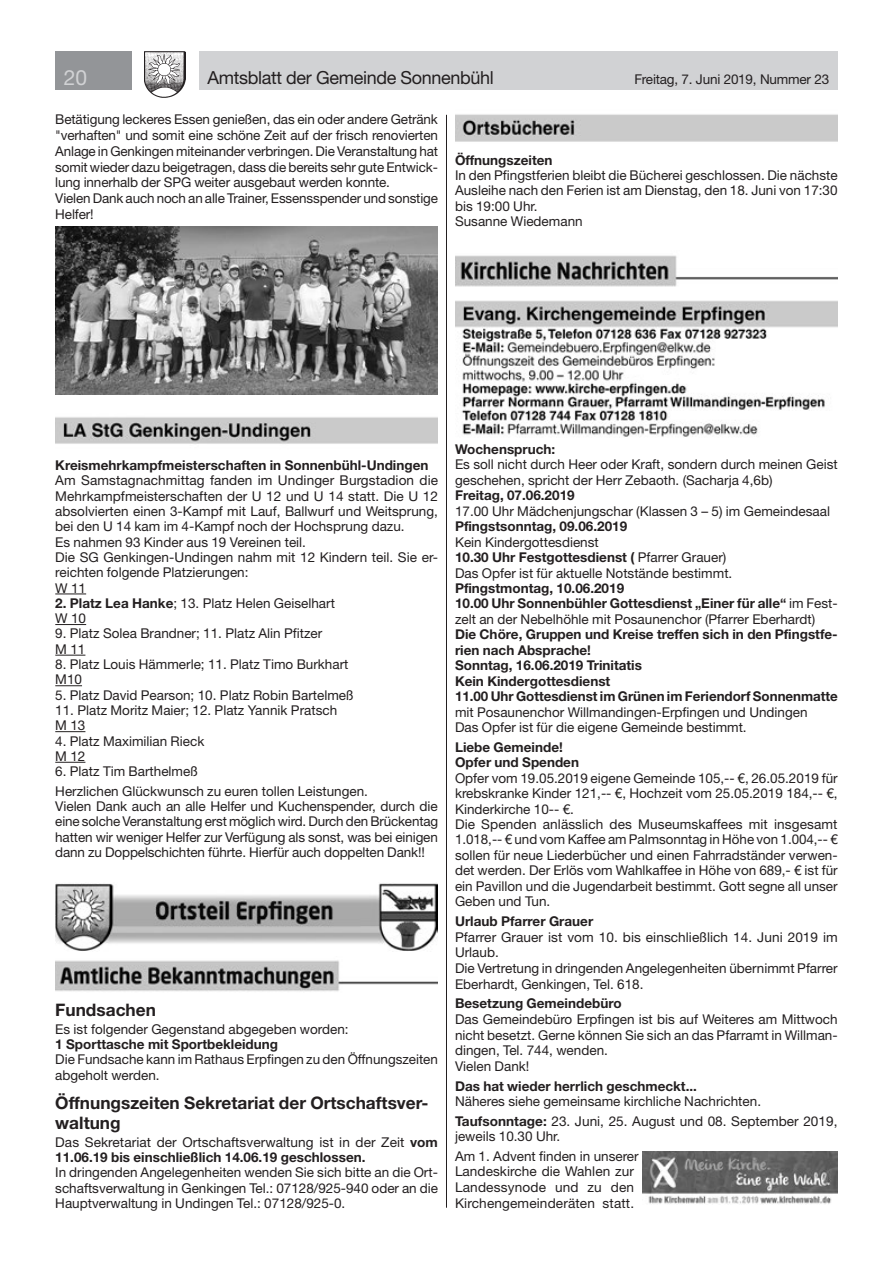
<style>
.page{position:relative;width:893px;height:1263px;background:#fff}
.page>*{position:absolute;margin:0;border:0;box-sizing:border-box;transform-origin:0 0}
.t1{font:21px "Helvetica Neue LT Std";color:#d1d2d4}
.t2{font:18px "Helvetica Neue LT Std";letter-spacing:-.02em;color:#231f20}
.t3{font:700 17.25px/20.1px "Helvetica Neue LT Std";color:#231f20}
.t4{font:13.5px/15.3px "Helvetica Neue LT Std";color:#231f20}
.t5{font:700 13.5px/15.5px "Helvetica Neue LT Std";color:#231f20}
.s1{font-weight:700}
.s2{font-weight:400}
</style>
<div class="page">
<div style="left:199px;top:51px;width:639px;height:38px;background:#d1d2d4"></div>
<div style="left:55px;top:51px;width:77px;height:38px;background:#939598"></div>
<img style="left:145px;top:51px;width:41px;height:47px">
<hr style="left:55px;top:594px;width:31px;height:1px;background:#231f20">
<hr style="left:55px;top:624px;width:31px;height:1px;background:#231f20">
<hr style="left:55px;top:655px;width:30px;height:1px;background:#231f20">
<svg style="left:55px;top:685px;width:27px;height:1px"></svg>
<hr style="left:55px;top:731px;width:30px;height:1px;background:#231f20">
<hr style="left:55px;top:762px;width:30px;height:1px;background:#231f20">
<img style="left:55px;top:226px;width:383px;height:168px">
<img style="left:55px;top:417px;width:383px;height:27px">
<img style="left:55px;top:883px;width:383px;height:68px">
<img style="left:55px;top:960px;width:383px;height:32px">
<img style="left:455px;top:114px;width:383px;height:28px">
<img style="left:455px;top:255px;width:383px;height:32px">
<img style="left:455px;top:300px;width:383px;height:137px">
<img style="left:642px;top:1151px;width:196px;height:53px">
<hr style="left:446px;top:115px;width:1px;height:1093px;background:#231f20">
<h1 class="t1" style="left:64px;top:65px;width:25px">20</h1>
<h2 class="t2" style="left:207px;top:67px;width:288px">Amtsblatt der Gemeinde Sonnenbühl</h2>
<p class="t4" style="left:634px;top:71px;width:196px">Freitag, 7. Juni 2019, Nummer 23</p>
<p class="t4" style="left:55px;top:112px;width:384px;line-height:15.8px">Betätigung leckeres Essen genießen, das ein oder andere Getränk "verhaften" und somit eine schöne Zeit auf der frisch renovierten Anlage in Genkingen miteinander verbringen. Die Veranstaltung hat somit wieder dazu beigetragen, dass die bereits sehr gute Entwick&shy;lung innerhalb der SPG weiter ausgebaut werden konnte.<br>Vielen Dank auch noch an alle Trainer, Essensspender und sonstige Helfer!</p>
<p class="t5" style="left:455px;top:152px;width:99px">Öffnungszeiten</p>
<p class="t4" style="left:455px;top:167px;width:384px">In den Pfingstferien bleibt die Bücherei geschlossen. Die nächste Ausleihe nach den Ferien ist am Dienstag, den 18. Juni von 17:30 bis 19:00 Uhr.<br>Susanne Wiedemann</p>
<p class="t5" style="left:55px;top:457px;width:375px">Kreismehrkampfmeisterschaften in Sonnenbühl-Undingen</p>
<p class="t4" style="left:55px;top:473px;width:384px">Am Samstagnachmittag fanden im Undinger Burgstadion die Mehrkampfmeisterschaften der U 12 und U 14 statt. Die U 12 absolvierten einen 3-Kampf mit Lauf, Ballwurf und Weitsprung, bei den U 14 kam im 4-Kampf noch der Hochsprung dazu.<br>Es nahmen 93 Kinder aus 19 Vereinen teil.<br>Die SG Genkingen-Undingen nahm mit 12 Kindern teil. Sie er&shy;reichten folgende Platzierungen:<br>W 11</p>
<p class="t4" style="left:55px;top:595px;width:281px"><span class="s1">2. Platz Lea Hanke</span>; 13. Platz Helen Geiselhart<br>W 10</p>
<p class="t4" style="left:55px;top:626px;width:269px">9. Platz Solea Brandner; 11. Platz Alin Pfitzer<br>M 11</p>
<p class="t4" style="left:55px;top:656px;width:295px">8. Platz Louis Hämmerle; 11. Platz Timo Burkhart<br>M10</p>
<p class="t4" style="left:55px;top:687px;width:300px">5. Platz David Pearson; 10. Platz Robin Bartelmeß</p>
<p class="t4" style="left:55px;top:702px;width:283px">11. Platz Moritz Maier; 12. Platz Yannik Pratsch<br>M 13</p>
<p class="t4" style="left:55px;top:733px;width:151px">4. Platz Maximilian Rieck<br>M 12</p>
<p class="t4" style="left:55px;top:761px;width:314px;line-height:19.5px">6. Platz Tim Barthelmeß<br>Herzlichen Glückwunsch zu euren tollen Leistungen.</p>
<p class="t4" style="left:55px;top:798px;width:384px;text-align:justify">Vielen Dank auch an alle Helfer und Kuchenspender, durch die eine solche Veranstaltung erst möglich wird. Durch den Brückentag hatten wir weniger Helfer zur Verfügung als sonst, was bei einigen dann zu Doppelschichten führte. Hierfür auch doppelten Dank!!</p>
<p class="t3" style="left:55px;top:1000px;width:102px">Fundsachen</p>
<p class="t4" style="left:55px;top:1021px;width:295px">Es ist folgender Gegenstand abgegeben worden:</p>
<p class="t5" style="left:55px;top:1036px;width:224px">1 Sporttasche mit Sportbekleidung</p>
<p class="t4" style="left:55px;top:1052px;width:384px">Die Fundsache kann im Rathaus Erpfingen zu den Öffnungszeiten abgeholt werden.</p>
<p class="t3" style="left:55px;top:1093px;width:375px">Öffnungszeiten Sekretariat der Ortschaftsver&shy;waltung</p>
<p class="t4" style="left:55px;top:1134px;width:384px">Das Sekretariat der Ortschaftsverwaltung ist in der Zeit <span class="s1">vom<br>11.06.19 bis einschließlich 14.06.19 geschlossen.</span></p>
<p class="t4" style="left:55px;top:1165px;width:384px;text-align:justify">In dringenden Angelegenheiten wenden Sie sich bitte an die Ort&shy;schaftsverwaltung in Genkingen Tel.: 07128/925-940 oder an die Hauptverwaltung in Undingen Tel.: 07128/925-0.</p>
<p class="t5" style="left:455px;top:441px;width:102px">Wochenspruch:</p>
<p class="t4" style="left:455px;top:457px;width:384px">Es soll nicht durch Heer oder Kraft, sondern durch meinen Geist geschehen, spricht der Herr Zebaoth. (Sacharja 4,6b)</p>
<p class="t5" style="left:455px;top:487px;width:121px">Freitag, 07.06.2019</p>
<p class="t4" style="left:455px;top:503px;width:377px">17.00 Uhr Mädchenjungschar (Klassen 3 – 5) im Gemeindesaal</p>
<p class="t5" style="left:455px;top:518px;width:174px">Pfingstsonntag, 09.06.2019</p>
<p class="t4" style="left:455px;top:534px;width:279px">Kein Kindergottesdienst<br><span class="s1">10.30 Uhr Festgottesdienst (</span> Pfarrer Grauer)<br>Das Opfer ist für aktuelle Notstände bestimmt.</p>
<p class="t5" style="left:455px;top:580px;width:384px">Pfingstmontag, 10.06.2019<br>10.00 Uhr Sonnenbühler Gottesdienst „Einer für alle“ <span class="s2">im Fest&shy;zelt an der Nebelhöhle mit Posaunenchor (Pfarrer Eberhardt)</span></p>
<p class="t5" style="left:455px;top:626px;width:384px">Die Chöre, Gruppen und Kreise treffen sich in den Pfingstfe&shy;rien nach Absprache!<br>Sonntag, 16.06.2019 Trinitatis<br>Kein Kindergottesdienst<br>11.00 Uhr Gottesdienst im Grünen im Feriendorf Sonnenmatte</p>
<p class="t4" style="left:455px;top:704px;width:354px">mit Posaunenchor Willmandingen-Erpfingen und Undingen<br>Das Opfer ist für die eigene Gemeinde bestimmt.</p>
<p class="t5" style="left:455px;top:739px;width:126px">Liebe Gemeinde!<br>Opfer und Spenden</p>
<p class="t4" style="left:455px;top:770px;width:384px">Opfer vom 19.05.2019 eigene Gemeinde 105,-- €, 26.05.2019 für krebskranke Kinder 121,-- €, Hochzeit vom 25.05.2019 184,-- €, Kinderkirche 10-- €.<br>Die Spenden anlässlich des Museumskaffees mit insgesamt 1.018,-- € und vom Kaffee am Palmsonntag in Höhe von 1.004,-- € sollen für neue Liederbücher und einen Fahrradständer verwen&shy;det werden. Der Erlös vom Wahlkaffee in Höhe von 689,- € ist für ein Pavillon und die Jugendarbeit bestimmt. Gott segne all unser Geben und Tun.</p>
<p class="t5" style="left:455px;top:913px;width:140px">Urlaub Pfarrer Grauer</p>
<p class="t4" style="left:455px;top:929px;width:384px">Pfarrer Grauer ist vom 10. bis einschließlich 14. Juni 2019 im Urlaub.<br>Die Vertretung in dringenden Angelegenheiten übernimmt Pfarrer Eberhardt, Genkingen, Tel. 618.</p>
<p class="t5" style="left:455px;top:995px;width:168px">Besetzung Gemeindebüro</p>
<p class="t4" style="left:455px;top:1011px;width:384px">Das Gemeindebüro Erpfingen ist bis auf Weiteres am Mittwoch nicht besetzt. Gerne können Sie sich an das Pfarramt in Willman&shy;dingen, Tel. 744, wenden.<br>Vielen Dank!</p>
<p class="t5" style="left:455px;top:1078px;width:243px">Das hat wieder herrlich geschmeckt...</p>
<p class="t4" style="left:455px;top:1091px;width:384px;line-height:19.6px">Näheres siehe gemeinsame kirchliche Nachrichten.<br><span class="s1">Taufsonntage:</span> 23. Juni, 25. August und 08. September 2019,</p>
<p class="t4" style="left:455px;top:1126px;width:185px;line-height:19.6px">jeweils 10.30 Uhr.<br>Am 1. Advent finden in unserer</p>
<p class="t4" style="left:455px;top:1163px;width:181px;text-align:justify">Landeskirche die Wahlen zur Landessynode und zu den Kirchengemeinderäten statt.</p>
</div>
